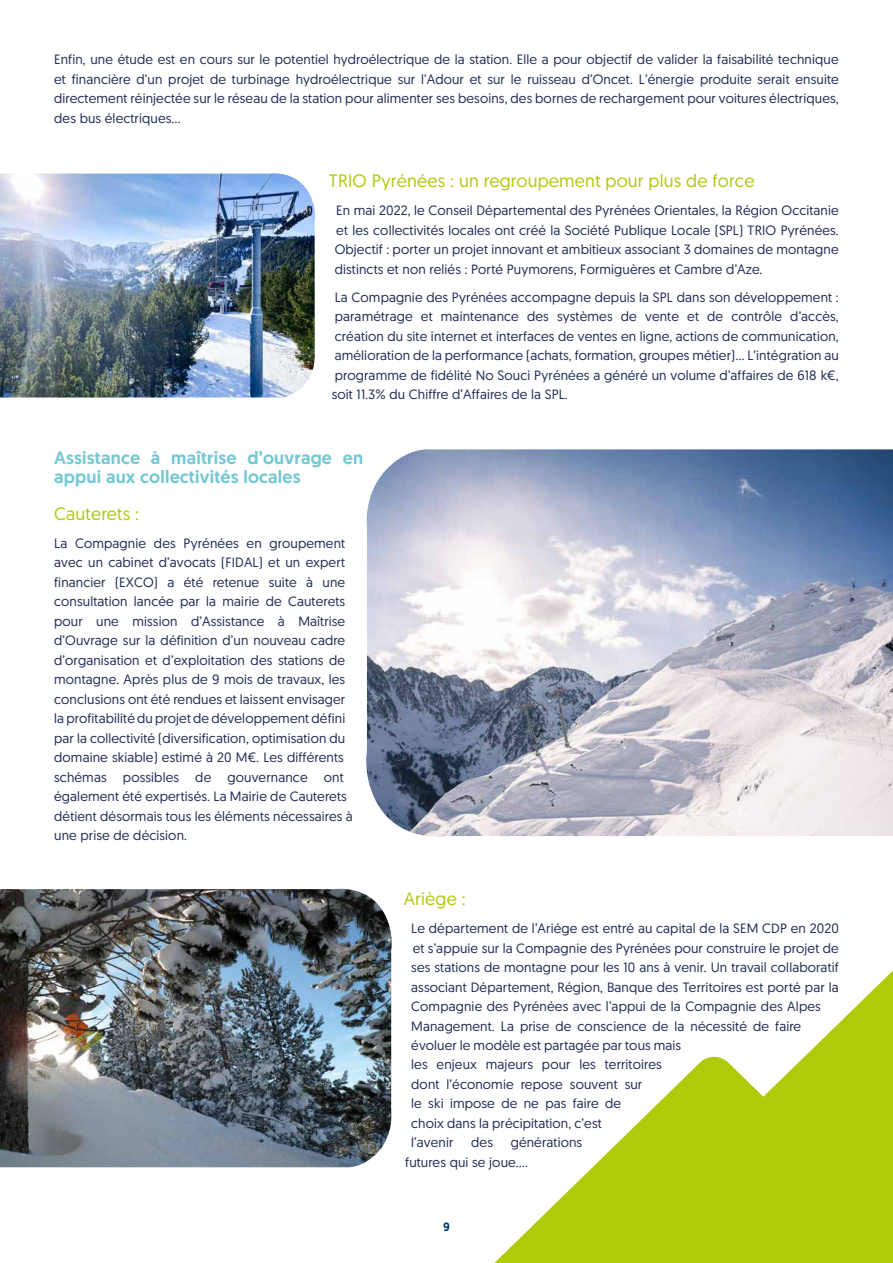
<style>
.page{position:relative;width:893px;height:1263px;background:#fff}
.page>*{position:absolute;margin:0;border:0;box-sizing:border-box;transform-origin:0 0}
.t1{font:18px "Geomanist";letter-spacing:.01em;color:#afca0b}
.t2{font:500 18px/19.5px "Geomanist";letter-spacing:.01em;color:#77c8d2}
.t3{font:13.5px/19.5px "Geomanist";letter-spacing:.01em;color:#212b55;text-align:justify}
.t4{font:500 12px "Geomanist";color:#003a76}
</style>
<div class="page">
<svg style="left:494px;top:970px;width:399px;height:293px;fill:#afca0b"></svg>
<img style="left:0;top:889px;width:392px;height:279px">
<img style="left:366px;top:449px;width:527px;height:388px">
<img style="left:0;top:173px;width:315px;height:225px">
<p class="t3" style="left:54px;top:49px;width:786px">Enfin, une étude est en cours sur le potentiel hydroélectrique de la station. Elle a pour objectif de valider la faisabilité technique et financière d’un projet de turbinage hydroélectrique sur l’Adour et sur le ruisseau d’Oncet. L’énergie produite serait ensuite directement réinjectée sur le réseau de la station pour alimenter ses besoins, des bornes de rechargement pour voitures électriques, des bus électriques…</p>
<h1 class="t1" style="left:329px;top:169px;width:427px">TRIO Pyrénées : un regroupement pour plus de force</h1>
<p class="t3" style="left:335px;top:200px;width:506px">En mai 2022, le Conseil Départemental des Pyrénées Orientales, la Région Occitanie et les collectivités locales ont créé la Société Publique Locale (SPL) TRIO Pyrénées.<br>Objectif : porter un projet innovant et ambitieux associant 3 domaines de montagne distincts et non reliés : Porté Puymorens, Formiguères et Cambre d’Aze.</p>
<p class="t3" style="left:332px;top:287px;width:509px">La Compagnie des Pyrénées accompagne depuis la SPL dans son développement : paramétrage et maintenance des systèmes de vente et de contrôle d’accès, création du site internet et interfaces de ventes en ligne, actions de communication, amélioration de la performance (achats, formation, groupes métier)… L’intégration au programme de fidélité No Souci Pyrénées a généré un volume d’affaires de 618 k€, soit 11.3% du Chiffre d’Affaires de la SPL.</p>
<h1 class="t2" style="left:54px;top:448px;width:311px">Assistance à maîtrise d’ouvrage en appui aux collectivités locales</h1>
<h1 class="t1" style="left:54px;top:502px;width:86px">Cauterets :</h1>
<p class="t3" style="left:54px;top:533px;width:300px;text-align:left">La Compagnie des Pyrénées en groupement avec un cabinet d’avocats (FIDAL) et un expert financier (EXCO) a été retenue suite à une consultation lancée par la mairie de Cauterets pour une mission d’Assistance à Maîtrise d’Ouvrage sur la définition d’un nouveau cadre d’organisation et d’exploitation des stations de montagne. Après plus de 9 mois de travaux, les conclusions ont été rendues et laissent envisager la profitabilité du projet de développement défini par la collectivité (diversification, optimisation du domaine skiable) estimé à 20 M€. Les différents schémas possibles de gouvernance ont également été expertisés. La Mairie de Cauterets détient désormais tous les éléments nécessaires à une prise de décision.</p>
<h1 class="t1" style="left:404px;top:887px;width:63px">Ariège :</h1>
<p class="t3" style="left:411px;top:918px;width:429px;text-align:left">Le département de l’Ariége est entré au capital de la SEM CDP en 2020 et s’appuie sur la Compagnie des Pyrénées pour construire le projet de ses stations de montagne pour les 10 ans à venir. Un travail collaboratif associant Département, Région, Banque des Territoires est porté par la Compagnie des Pyrénées avec l’appui de la Compagnie des Alpes Management. La prise de conscience de la nécessité de faire évoluer le modèle est partagée par tous mais<br>les enjeux majeurs pour les territoires<br>dont l’économie repose souvent sur<br>le ski impose de ne pas faire de<br>choix dans la précipitation, c’est<br>l’avenir</p>
<p class="t3" style="left:405px;top:1132px;width:178px;text-indent:105px">générations futures qui se joue....</p>
<p class="t3" style="left:471px;top:1132px;width:23px">des</p>
<p class="t4" style="left:443px;top:1218px;width:8px">9</p>
</div>
